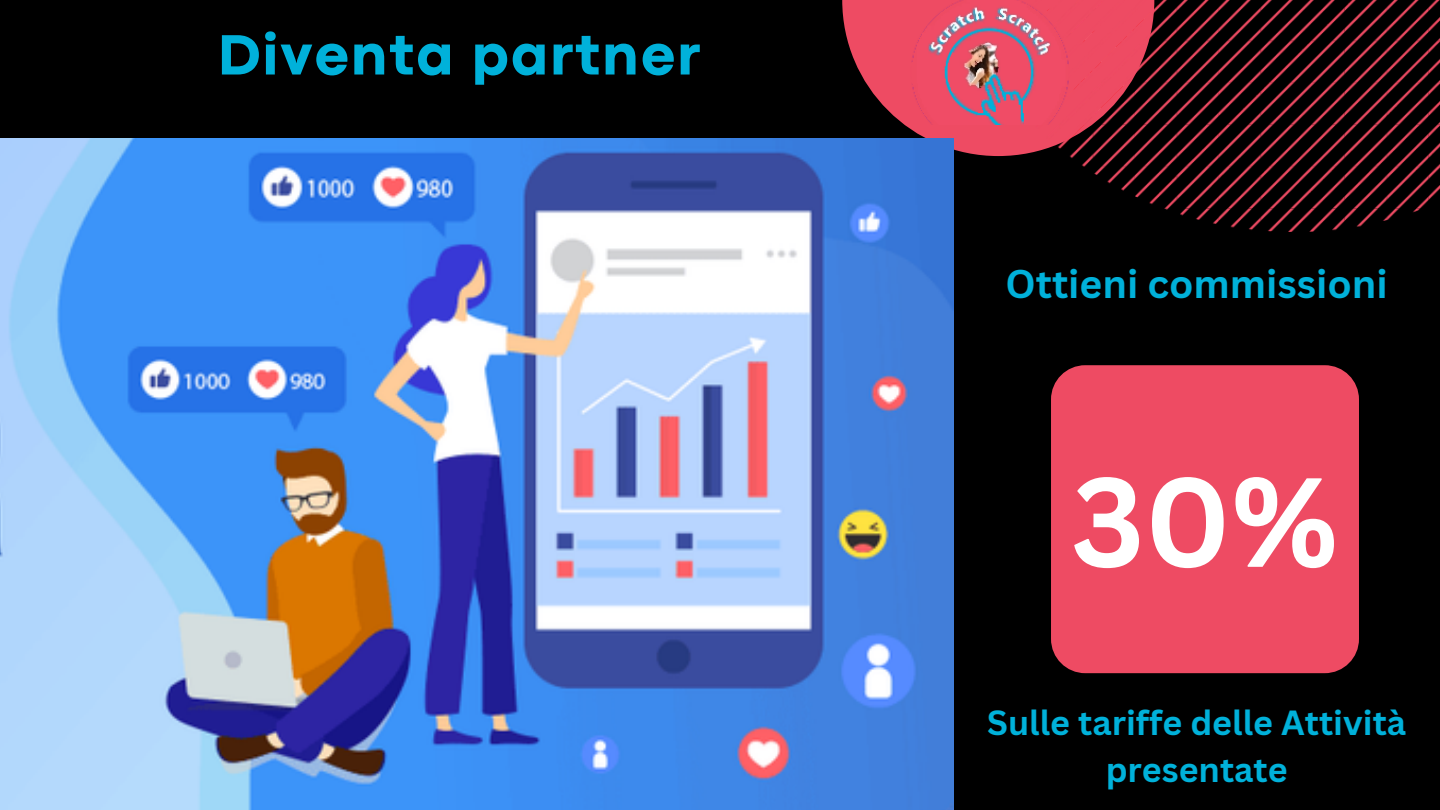
<style>
.page{position:relative;width:1440px;height:810px;background:#000}
.page>*{position:absolute;margin:0;border:0;box-sizing:border-box;transform-origin:0 0}
.t1{font:700 124px "Canva Sans";color:#fff}
.t2{font:800 59.2px "Codec Pro";letter-spacing:.035em;color:#00b1da}
.t3{font:700 39px "Canva Sans";color:#00b1da}
.t4{font:700 34px/47.2px "Canva Sans";color:#00b1da;text-align:center}
</style>
<div class="page">
<svg style="left:842px;top:0;width:83px;height:139px;fill:#ee4b63"></svg>
<img style="left:925px;top:0;width:515px;height:231px">
<img style="left:0;top:139px;width:953px;height:671px">
<div style="left:1051px;top:365px;width:308px;height:308px;background:#ee4b63;border-radius:34px"></div>
<img style="left:901px;top:0;width:176px;height:125px">
<p class="t2" style="left:218px;top:34px;width:484px">Diventa partner</p>
<h3 class="t3" style="left:1005px;top:257px;width:384px">Ottieni commissioni</h3>
<p class="t1" style="left:1071px;top:434px;width:268px">30%</p>
<h1 class="t4" style="left:987px;top:698px;width:420px">Sulle tariffe delle Attività presentate</h1>
</div>
